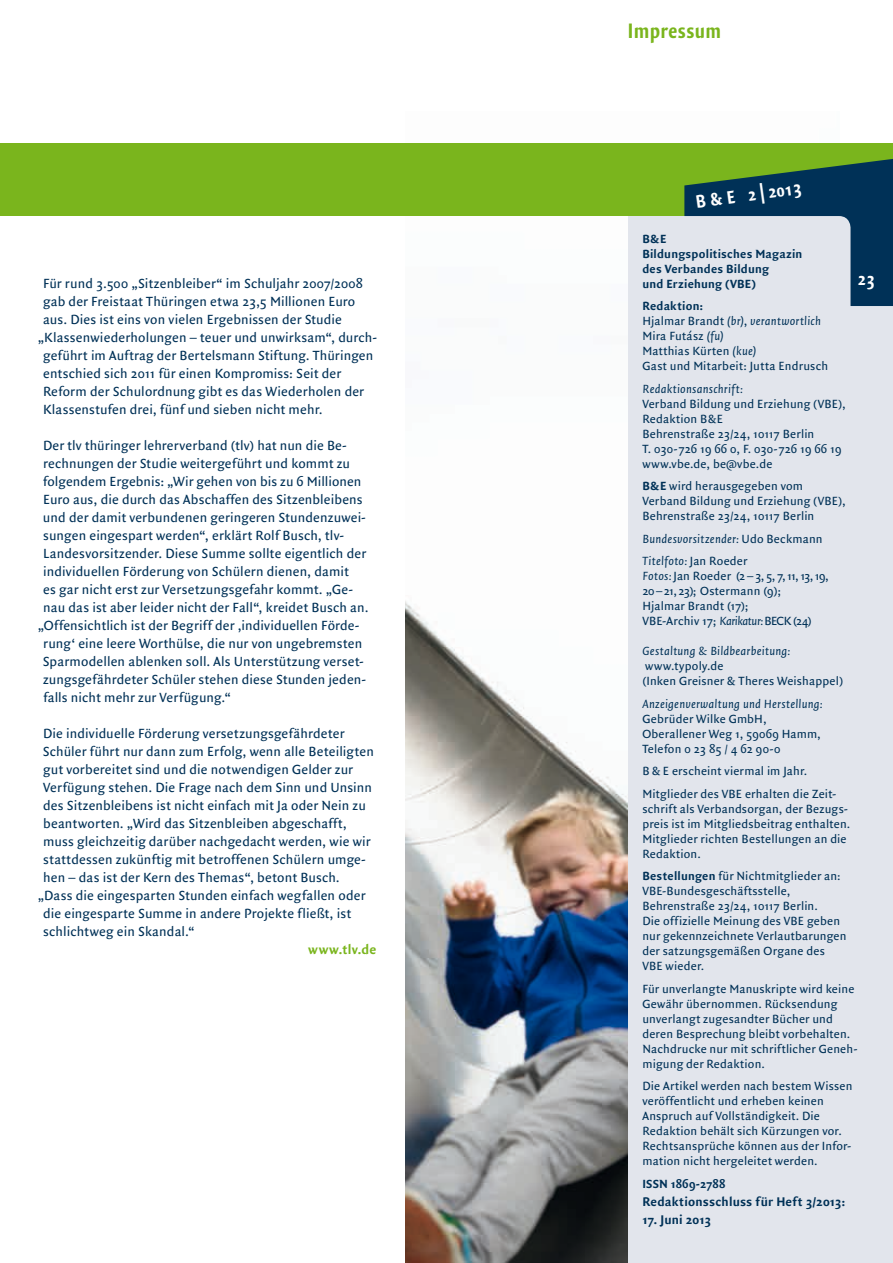
<style>
.page{position:relative;width:893px;height:1263px;background:#fff}
.page>*{position:absolute;margin:0;border:0;box-sizing:border-box;transform-origin:0 0}
.t1{font:700 22.5px "Quadraat Sans Con";letter-spacing:.02em;color:#7ab51d}
.t2{font:700 19.5px "Quadraat Sans Con";color:#fff}
.t3{font:14.25px "Quadraat Sans";letter-spacing:.01em;color:#003157}
.t4{font:700 14.25px "Quadraat Sans";letter-spacing:.02em;color:#7ab51d}
.t5{font:700 13.5px "Quadraat Sans";letter-spacing:.015em;color:#003157}
.t6{font:12.75px/15px "Quadraat Sans";letter-spacing:.01em;color:#003157}
.t7{font:italic 12.75px/22.5px "Quadraat Sans";letter-spacing:.015em;color:#003157}
.t8{font:700 12.75px/15px "Quadraat Sans";letter-spacing:.015em;color:#003157}
.s1{font-weight:700}
.s2{font-style:italic}
.s3{font-style:normal}
</style>
<div class="page">
<img style="left:405px;top:216px;width:224px;height:1047px">
<div style="left:629px;top:216px;width:264px;height:1047px;background:#e2e5ec"></div>
<div style="left:0;top:143px;width:893px;height:73px;background:#7ab51d"></div>
<svg style="left:684px;top:159px;width:209px;height:147px"></svg>
<h1 class="t1" style="left:628px;top:18px;width:95px">Impressum</h1>
<h2 class="t2" style="left:694px;top:191px;width:108px;rotate:-8deg">B &amp; E 2 | 2013</h2>
<p class="t8" style="left:642px;top:232px;width:161px">B&amp;E<br>Bildungspolitisches Magazin des Verbandes Bildung<br>und Erziehung (VBE)</p>
<p class="t6" style="left:642px;top:299px;width:187px"><span class="s1">Redaktion:<br></span>Hjalmar Brandt <span class="s2">(br)</span>, <span class="s2">verantwortlich<br></span>Mira Futász <span class="s2">(fu)<br></span>Matthias Kürten <span class="s2">(kue)<br></span>Gast und Mitarbeit: Jutta Endrusch</p>
<p class="t7" style="left:642px;top:378px;width:102px">Redaktionsanschrift:</p>
<p class="t6" style="left:642px;top:397px;width:205px">Verband Bildung und Erziehung (VBE),<br>Redaktion B&amp;E<br>Behrenstraße 23/24, 10117 Berlin<br>T. 030-726 19 66 0, F. 030-726 19 66 19 www.vbe.de, be@vbe.de</p>
<p class="t6" style="left:642px;top:479px;width:205px"><span class="s1">B&amp;E</span> wird herausgegeben vom<br>Verband Bildung und Erziehung (VBE),<br>Behrenstraße 23/24, 10117 Berlin</p>
<p class="t7" style="left:642px;top:528px;width:182px">Bundesvorsitzender: <span class="s3">Udo Beckmann<br></span>Titelfoto: <span class="s3">Jan Roeder</span></p>
<p class="t6" style="left:642px;top:569px;width:188px"><span class="s2">Fotos:</span> Jan Roeder (2 – 3, 5, 7, 11, 13, 19,<br>20 – 21, 23); Ostermann (9);<br>Hjalmar Brandt (17);<br>VBE-Archiv 17; <span class="s2">Karikatur:</span> BECK (24)</p>
<p class="t7" style="left:642px;top:641px;width:149px">Gestaltung &amp; Bildbearbeitung:</p>
<p class="t6" style="left:642px;top:659px;width:202px">www.typoly.de<br>(Inken Greisner &amp; Theres Weishappel)</p>
<p class="t7" style="left:642px;top:693px;width:181px">Anzeigenverwaltung und Herstellung:</p>
<p class="t6" style="left:642px;top:712px;width:180px">Gebrüder Wilke GmbH,<br>Oberallener Weg 1, 59069 Hamm,<br>Telefon 0 23 85 / 4 62 90-0</p>
<p class="t6" style="left:642px;top:760px;width:195px;line-height:22.5px">B &amp; E erscheint viermal im Jahr.<br>Mitglieder des VBE erhalten die Zeit-</p>
<p class="t6" style="left:642px;top:802px;width:209px">schrift als Verbandsorgan, der Bezugs&shy;preis ist im Mitgliedsbeitrag enthalten.<br>Mitglieder richten Bestellungen an die Redaktion.</p>
<p class="t6" style="left:642px;top:869px;width:206px"><span class="s1">Bestellungen</span> für Nichtmitglieder an:<br>VBE-Bundesgeschäftsstelle,<br>Behrenstraße 23/24, 10117 Berlin.<br>Die offizielle Meinung des VBE geben nur gekennzeichnete Verlautbarungen der satzungsgemäßen Organe des<br>VBE wieder.</p>
<p class="t6" style="left:642px;top:981px;width:217px">Für unverlangte Manuskripte wird keine Gewähr übernommen. Rücksendung unverlangt zugesandter Bücher und deren Besprechung bleibt vorbehalten.<br>Nachdrucke nur mit schriftlicher Geneh&shy;migung der Redaktion.</p>
<p class="t6" style="left:642px;top:1079px;width:212px">Die Artikel werden nach bestem Wissen veröffentlicht und erheben keinen Anspruch auf Vollständigkeit. Die Redaktion behält sich Kürzungen vor.<br>Rechtsansprüche können aus der Infor&shy;mation nicht hergeleitet werden.</p>
<p class="t8" style="left:642px;top:1176px;width:84px">ISSN 1869-2788</p>
<p class="t5" style="left:642px;top:1194px;width:204px">Redaktionsschluss für Heft 3/2013:</p>
<p class="t5" style="left:642px;top:1212px;width:70px">17. Juni 2013</p>
<p class="t3" style="left:43px;top:275px;width:321px">Für rund 3.500 „Sitzenbleiber“ im Schuljahr 2007/2008</p>
<h2 class="t2" style="left:858px;top:267px;width:18px">23</h2>
<p class="t3" style="left:43px;top:293px;width:314px">gab der Freistaat Thüringen etwa 23,5 Millionen Euro</p>
<p class="t3" style="left:43px;top:311px;width:300px">aus. Dies ist eins von vielen Ergebnissen der Studie</p>
<p class="t3" style="left:38px;top:329px;width:341px">„Klassenwiederholungen – teuer und unwirksam“, durch-</p>
<p class="t3" style="left:43px;top:347px;width:332px">geführt im Auftrag der Bertelsmann Stiftung. Thüringen</p>
<p class="t3" style="left:43px;top:365px;width:300px">entschied sich 2011 für einen Kompromiss: Seit der</p>
<p class="t3" style="left:43px;top:383px;width:323px">Reform der Schulordnung gibt es das Wiederholen der</p>
<p class="t3" style="left:43px;top:401px;width:281px">Klassenstufen drei, fünf und sieben nicht mehr.</p>
<p class="t3" style="left:43px;top:437px;width:305px">Der tlv thüringer lehrerverband (tlv) hat nun die Be-</p>
<p class="t3" style="left:43px;top:455px;width:308px">rechnungen der Studie weitergeführt und kommt zu</p>
<p class="t3" style="left:43px;top:473px;width:320px">folgendem Ergebnis: „Wir gehen von bis zu 6 Millionen</p>
<p class="t3" style="left:43px;top:491px;width:321px">Euro aus, die durch das Abschaffen des Sitzenbleibens</p>
<p class="t3" style="left:43px;top:509px;width:325px">und der damit verbundenen geringeren Stundenzuwei-</p>
<p class="t3" style="left:43px;top:527px;width:303px">sungen eingespart werden“, erklärt Rolf Busch, tlv-</p>
<p class="t3" style="left:43px;top:545px;width:325px">Landesvorsitzender. Diese Summe sollte eigentlich der</p>
<p class="t3" style="left:43px;top:563px;width:307px">individuellen Förderung von Schülern dienen, damit</p>
<p class="t3" style="left:43px;top:581px;width:312px">es gar nicht erst zur Versetzungsgefahr kommt. „Ge-</p>
<p class="t3" style="left:43px;top:599px;width:327px">nau das ist aber leider nicht der Fall“, kreidet Busch an.</p>
<p class="t3" style="left:38px;top:617px;width:323px">„Offensichtlich ist der Begriff der ‚individuellen Förde-</p>
<p class="t3" style="left:43px;top:635px;width:321px">rung‘ eine leere Worthülse, die nur von ungebremsten</p>
<p class="t3" style="left:43px;top:653px;width:323px">Sparmodellen ablenken soll. Als Unterstützung verset-</p>
<p class="t3" style="left:43px;top:671px;width:325px">zungsgefährdeter Schüler stehen diese Stunden jeden-</p>
<p class="t3" style="left:43px;top:689px;width:189px">falls nicht mehr zur Verfügung.“</p>
<p class="t3" style="left:43px;top:725px;width:303px">Die individuelle Förderung versetzungsgefährdeter</p>
<p class="t3" style="left:43px;top:743px;width:333px">Schüler führt nur dann zum Erfolg, wenn alle Beteiligten</p>
<p class="t3" style="left:43px;top:761px;width:311px">gut vorbereitet sind und die notwendigen Gelder zur</p>
<p class="t3" style="left:43px;top:779px;width:330px">Verfügung stehen. Die Frage nach dem Sinn und Unsinn</p>
<p class="t3" style="left:43px;top:797px;width:324px">des Sitzenbleibens ist nicht einfach mit Ja oder Nein zu</p>
<p class="t3" style="left:43px;top:815px;width:305px">beantworten. „Wird das Sitzenbleiben abgeschafft,</p>
<p class="t3" style="left:43px;top:833px;width:329px">muss gleichzeitig darüber nachgedacht werden, wie wir</p>
<p class="t3" style="left:43px;top:851px;width:324px">stattdessen zukünftig mit betroffenen Schülern umge-</p>
<p class="t3" style="left:43px;top:869px;width:298px">hen – das ist der Kern des Themas“, betont Busch.</p>
<p class="t3" style="left:38px;top:887px;width:329px">„Dass die eingesparten Stunden einfach wegfallen oder</p>
<p class="t3" style="left:43px;top:905px;width:309px">die eingesparte Summe in andere Projekte fließt, ist</p>
<p class="t3" style="left:43px;top:923px;width:153px">schlichtweg ein Skandal.“</p>
<p class="t4" style="left:308px;top:941px;width:70px">www.tlv.de</p>
</div>
